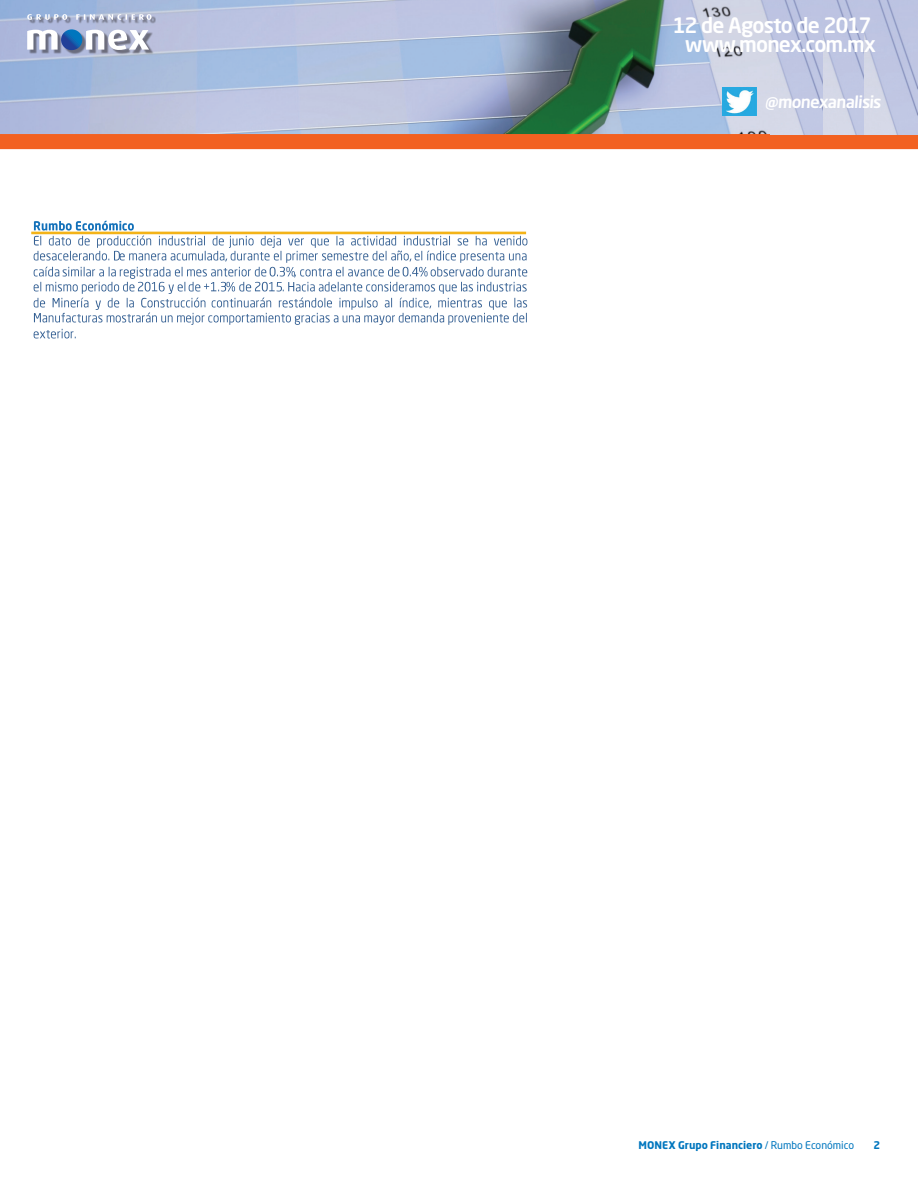
<style>
.page{position:relative;width:918px;height:1188px;background:#fff}
.page>*{position:absolute;margin:0;border:0;box-sizing:border-box;transform-origin:0 0}
.t1{font:500 21px/19px "Neo Sans Std";letter-spacing:-.04em;color:#fff;text-align:center}
.t2{font:500 16.5px "Neo Sans Std";color:#fff}
.t3{font:700 10.5px "Neo Sans Std";color:#0076be}
.s1{font-weight:400}
</style>
<div class="page">
<img style="left:0;top:0;width:770px;height:134px">
<div style="left:29px;top:16px;width:127px;height:38px;background:#231f20;opacity:.5"></div>
<svg style="left:27px;top:30px;width:122px;height:20px"></svg>
<svg style="left:27px;top:14px;width:124px;height:6px"></svg>
<svg style="left:61px;top:29px;width:21px;height:21px"></svg>
<div style="left:0;top:134px;width:918px;height:15px;background:#f26121"></div>
<img style="left:770px;top:0;width:95px;height:134px">
<img style="left:865px;top:0;width:53px;height:134px">
<img style="left:723px;top:88px;width:34px;height:27px">
<img style="left:33px;top:220px;width:108px;height:12px">
<img style="left:33px;top:233px;width:495px;height:14px">
<img style="left:33px;top:250px;width:87px;height:11px">
<img style="left:120px;top:250px;width:295px;height:13px">
<img style="left:225px;top:250px;width:8px;height:13px">
<img style="left:415px;top:250px;width:112px;height:13px">
<img style="left:33px;top:266px;width:30px;height:11px">
<img style="left:63px;top:266px;width:53px;height:11px">
<img style="left:119px;top:266px;width:148px;height:12px">
<img style="left:269px;top:266px;width:26px;height:12px">
<img style="left:295px;top:266px;width:105px;height:11px">
<img style="left:402px;top:266px;width:29px;height:11px">
<img style="left:431px;top:266px;width:53px;height:11px">
<img style="left:487px;top:266px;width:41px;height:11px">
<img style="left:33px;top:281px;width:102px;height:13px">
<img style="left:137px;top:281px;width:49px;height:13px">
<img style="left:188px;top:281px;width:13px;height:11px">
<img style="left:204px;top:281px;width:23px;height:11px">
<img style="left:227px;top:281px;width:25px;height:11px">
<img style="left:255px;top:281px;width:27px;height:11px">
<img style="left:282px;top:281px;width:181px;height:13px">
<img style="left:463px;top:281px;width:64px;height:11px">
<img style="left:33px;top:297px;width:495px;height:12px">
<img style="left:33px;top:312px;width:494px;height:13px">
<img style="left:33px;top:328px;width:43px;height:11px">
<hr style="left:31px;top:232px;width:495px;height:2px;background:#f3b318">
<h1 class="t1" style="left:673px;top:15px;width:205px">12 de Agosto de 2017 www.monex.com.mx</h1>
<h2 class="t2" style="left:765px;top:91px;width:119px">@monexanalisis</h2>
<p class="t3" style="left:639px;top:1138px;width:217px">MONEX Grupo Financiero <span class="s1">/ Rumbo Económico</span></p>
<p class="t3" style="left:873px;top:1138px;width:8px">2</p>
</div>
